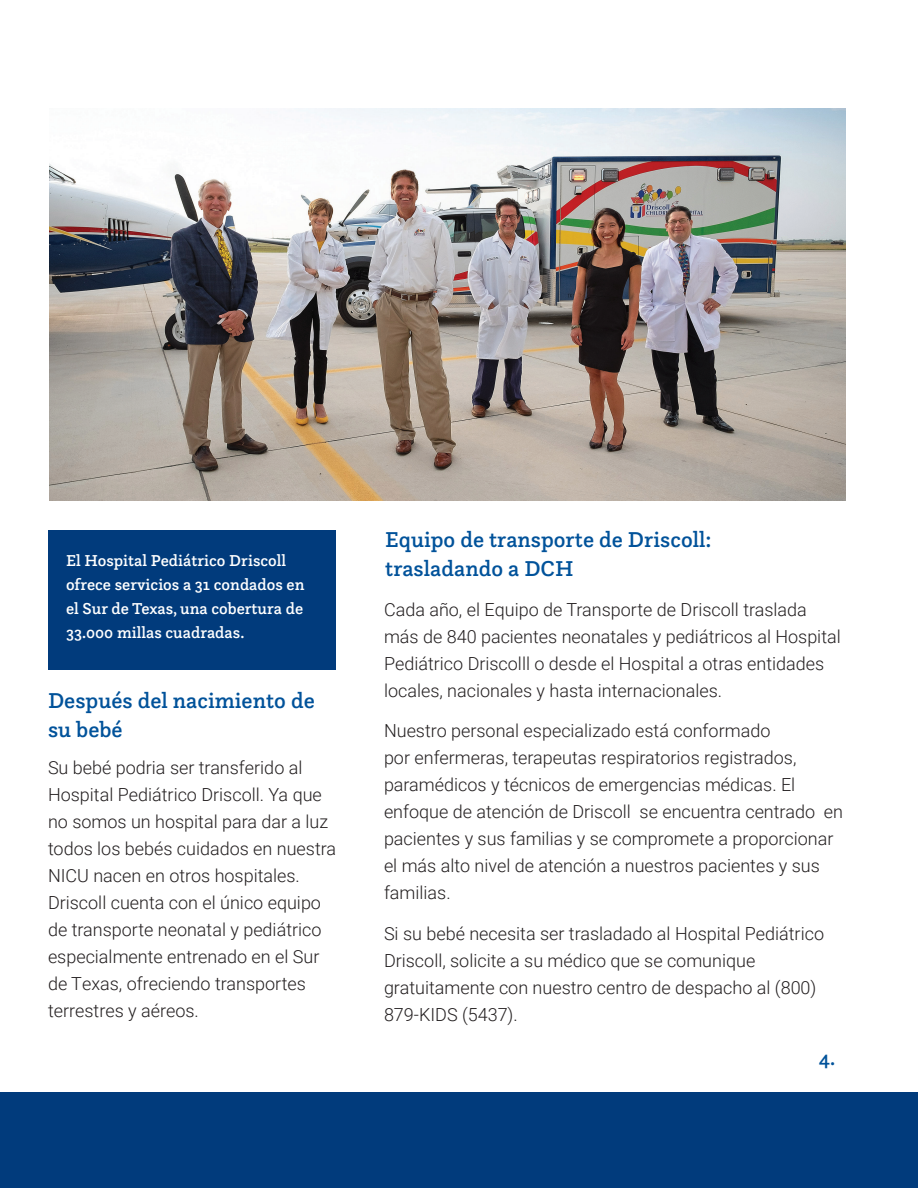
<style>
.page{position:relative;width:918px;height:1188px;background:#fff}
.page>*{position:absolute;margin:0;border:0;box-sizing:border-box;transform-origin:0 0}
.t1{font:500 22.5px/29px "Questa Slab";color:#01529a}
.t2{font:500 21px "Questa Slab";color:#01529a}
.t3{font:300 18px/27px "Roboto";color:#231f20}
.t4{font:500 16.5px/24px "Questa Slab";color:#fff}
</style>
<div class="page">
<div style="left:48px;top:530px;width:288px;height:140px;background:#013b7c"></div>
<div style="left:0;top:1093px;width:918px;height:95px;background:#013b7c"></div>
<img style="left:49px;top:108px;width:797px;height:392px">
<p class="t4" style="left:66px;top:548px;width:240px">El Hospital Pediátrico Driscoll ofrece servicios a 31 condados en el Sur de Texas, una cobertura de<br>33.000 millas cuadradas.</p>
<p class="t1" style="left:48px;top:686px;width:268px">Después del nacimiento de su bebé</p>
<p class="t3" style="left:48px;top:753px;width:290px">Su bebé podria ser transferido al Hospital Pediátrico Driscoll. Ya que no somos un hospital para dar a luz todos los bebés cuidados en nuestra NICU nacen en otros hospitales.<br>Driscoll cuenta con el único equipo de transporte neonatal y pediátrico especialmente entrenado en el Sur de Texas, ofreciendo transportes terrestres y aéreos.</p>
<p class="t1" style="left:385px;top:524px;width:328px">Equipo de transporte de Driscoll: trasladando a DCH</p>
<p class="t3" style="left:384px;top:595px;width:458px">Cada año, el Equipo de Transporte de Driscoll traslada más de 840 pacientes neonatales y pediátricos al Hospital Pediátrico Driscolll o desde el Hospital a otras entidades locales, nacionales y hasta internacionales.</p>
<p class="t3" style="left:384px;top:717px;width:461px">Nuestro personal especializado está conformado<br>por enfermeras, terapeutas respiratorios registrados, paramédicos y técnicos de emergencias médicas. El enfoque de atención de Driscoll se encuentra centrado en pacientes y sus familias y se compromete a proporcionar el más alto nivel de atención a nuestros pacientes y sus familias.</p>
<p class="t3" style="left:384px;top:919px;width:442px">Si su bebé necesita ser trasladado al Hospital Pediátrico Driscoll, solicite a su médico que se comunique gratuitamente con nuestro centro de despacho al (800)<br>879-KIDS (5437).</p>
<p class="t2" style="left:819px;top:1044px;width:18px">4.</p>
</div>
